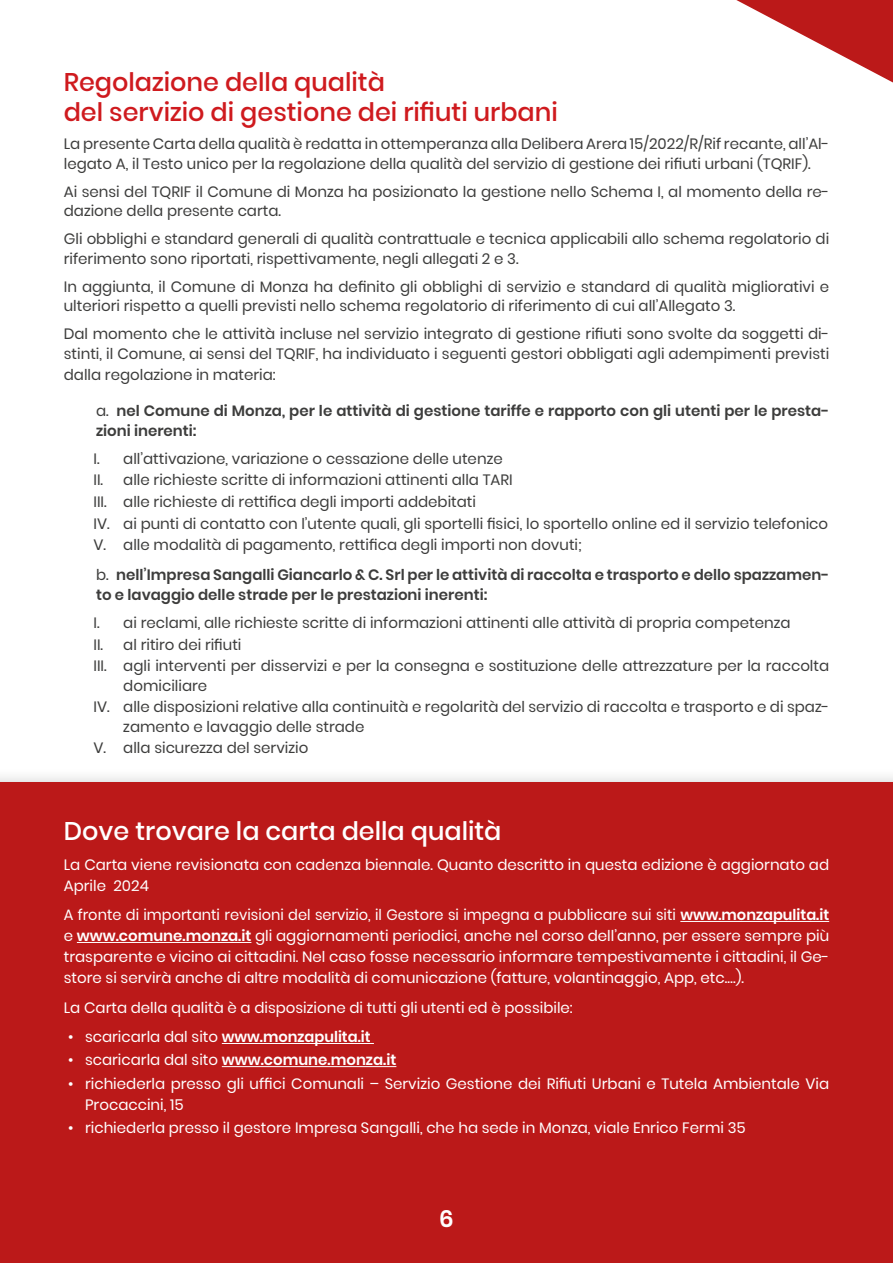
<style>
.page{position:relative;width:893px;height:1263px;background:#fff}
.page>*{position:absolute;margin:0;border:0;box-sizing:border-box;transform-origin:0 0}
.TITOLO{font:500 25.5px/30.6px "Poppins";color:#cf1a1e}
.TITOLO-2{font:500 25.5px "Poppins";color:#fff}
.Paragrafo_generale{font:600 23.25px "Poppins";color:#fff}
.Paragrafo_generale-2{font:15px/19.5px "Poppins";color:#3d3d3c}
.Paragrafo_generale-3{font:15px/21px "Poppins";color:#fff}
.t1{font:600 15px/19.5px "Poppins";color:#3d3d3c}
.t2{font:600 15px "Poppins";color:#fff}
.s1{font-weight:400}
.s2{font-weight:600}
</style>
<div class="page">
<svg style="left:736px;top:0;width:157px;height:83px"></svg>
<div style="left:0;top:768px;width:893px;height:495px;background:#1d1d1b;opacity:.21"></div>
<div style="left:0;top:782px;width:893px;height:481px;background:#bb1919"></div>
<hr style="left:680px;top:921px;width:149px;height:1px;background:#fff">
<hr style="left:77px;top:942px;width:174px;height:1px;background:#fff">
<hr style="left:222px;top:1043px;width:152px;height:1px;background:#fff">
<hr style="left:222px;top:1066px;width:174px;height:1px;background:#fff">
<p class="TITOLO" style="left:64px;top:66px;width:496px">Regolazione della qualità<br>del servizio di gestione dei rifiuti urbani</p>
<p class="Paragrafo_generale-2" style="left:64px;top:134px;width:767px">La presente Carta della qualità è redatta in ottemperanza alla Delibera Arera 15/2022/R/Rif recante, all’Al&shy;legato A, il Testo unico per la regolazione della qualità del servizio di gestione dei rifiuti urbani (TQRIF).</p>
<p class="Paragrafo_generale-2" style="left:64px;top:182px;width:767px">Ai sensi del TQRIF il Comune di Monza ha posizionato la gestione nello Schema I, al momento della re&shy;dazione della presente carta.</p>
<p class="Paragrafo_generale-2" style="left:64px;top:229px;width:767px">Gli obblighi e standard generali di qualità contrattuale e tecnica applicabili allo schema regolatorio di riferimento sono riportati, rispettivamente, negli allegati 2 e 3.</p>
<p class="Paragrafo_generale-2" style="left:64px;top:277px;width:767px">In aggiunta, il Comune di Monza ha definito gli obblighi di servizio e standard di qualità migliorativi e ulteriori rispetto a quelli previsti nello schema regolatorio di riferimento di cui all’Allegato 3.</p>
<p class="Paragrafo_generale-2" style="left:64px;top:324px;width:767px">Dal momento che le attività incluse nel servizio integrato di gestione rifiuti sono svolte da soggetti di&shy;stinti, il Comune, ai sensi del TQRIF, ha individuato i seguenti gestori obbligati agli adempimenti previsti</p>
<p class="Paragrafo_generale-2" style="left:64px;top:365px;width:213px">dalla regolazione in materia:</p>
<p class="t1" style="left:96px;top:401px;width:735px"><span class="s1">a.</span> nel Comune di Monza, per le attività di gestione tariffe e rapporto con gli utenti per le presta&shy;zioni inerenti:</p>
<p class="Paragrafo_generale-2" style="left:94px;top:449px;width:411px">I. all’attivazione, variazione o cessazione delle utenze</p>
<p class="Paragrafo_generale-2" style="left:94px;top:470px;width:421px">II. alle richieste scritte di informazioni attinenti alla TARI</p>
<p class="Paragrafo_generale-2" style="left:94px;top:492px;width:384px">III. alle richieste di rettifica degli importi addebitati</p>
<p class="Paragrafo_generale-2" style="left:94px;top:514px;width:736px">IV. ai punti di contatto con l’utente quali, gli sportelli fisici, lo sportello online ed il servizio telefonico</p>
<p class="Paragrafo_generale-2" style="left:94px;top:535px;width:490px">V. alle modalità di pagamento, rettifica degli importi non dovuti;</p>
<p class="t1" style="left:96px;top:565px;width:735px"><span class="s1">b.</span> nell’Impresa Sangalli Giancarlo &amp; C. Srl per le attività di raccolta e trasporto e dello spazzamen&shy;to e lavaggio delle strade per le prestazioni inerenti:</p>
<p class="Paragrafo_generale-2" style="left:94px;top:613px;width:698px">I. ai reclami, alle richieste scritte di informazioni attinenti alle attività di propria competenza</p>
<p class="Paragrafo_generale-2" style="left:94px;top:635px;width:149px">II. al ritiro dei rifiuti</p>
<p class="Paragrafo_generale-2" style="left:123px;top:656px;width:707px;text-indent:-30px">III. agli interventi per disservizi e per la consegna e sostituzione delle attrezzature per la raccolta domiciliare</p>
<p class="Paragrafo_generale-2" style="left:123px;top:697px;width:708px;text-indent:-30px">IV. alle disposizioni relative alla continuità e regolarità del servizio di raccolta e trasporto e di spaz&shy;zamento e lavaggio delle strade</p>
<p class="Paragrafo_generale-2" style="left:94px;top:738px;width:216px">V. alla sicurezza del servizio</p>
<p class="TITOLO-2" style="left:64px;top:816px;width:439px">Dove trovare la carta della qualità</p>
<p class="Paragrafo_generale-3" style="left:64px;top:854px;width:767px">La Carta viene revisionata con cadenza biennale. Quanto descritto in questa edizione è aggiornato ad<br>Aprile 2024</p>
<p class="Paragrafo_generale-3" style="left:64px;top:905px;width:767px;text-align:justify">A fronte di importanti revisioni del servizio, il Gestore si impegna a pubblicare sui siti <span class="s2">www.monzapulita.it </span>e <span class="s2">www.comune.monza.it</span> gli aggiornamenti periodici, anche nel corso dell’anno, per essere sempre più trasparente e vicino ai cittadini. Nel caso fosse necessario informare tempestivamente i cittadini, il Ge&shy;store si servirà anche di altre modalità di comunicazione (fatture, volantinaggio, App, etc.…).</p>
<p class="Paragrafo_generale-3" style="left:64px;top:997px;width:510px">La Carta della qualità è a disposizione di tutti gli utenti ed è possibile:</p>
<p class="Paragrafo_generale-3" style="left:68px;top:1027px;width:304px">• scaricarla dal sito <span class="s2">www.monzapulita.it</span></p>
<p class="t2" style="left:68px;top:1051px;width:330px"><span class="s1">• scaricarla dal sito</span> www.comune.monza.it</p>
<p class="Paragrafo_generale-3" style="left:85px;top:1073px;width:746px;text-indent:-17px">• richiederla presso gli uffici Comunali – Servizio Gestione dei Rifiuti Urbani e Tutela Ambientale Via<br>Procaccini, 15</p>
<p class="Paragrafo_generale-3" style="left:68px;top:1117px;width:679px">• richiederla presso il gestore Impresa Sangalli, che ha sede in Monza, viale Enrico Fermi 35</p>
<p class="Paragrafo_generale" style="left:439px;top:1205px;width:16px">6</p>
</div>
